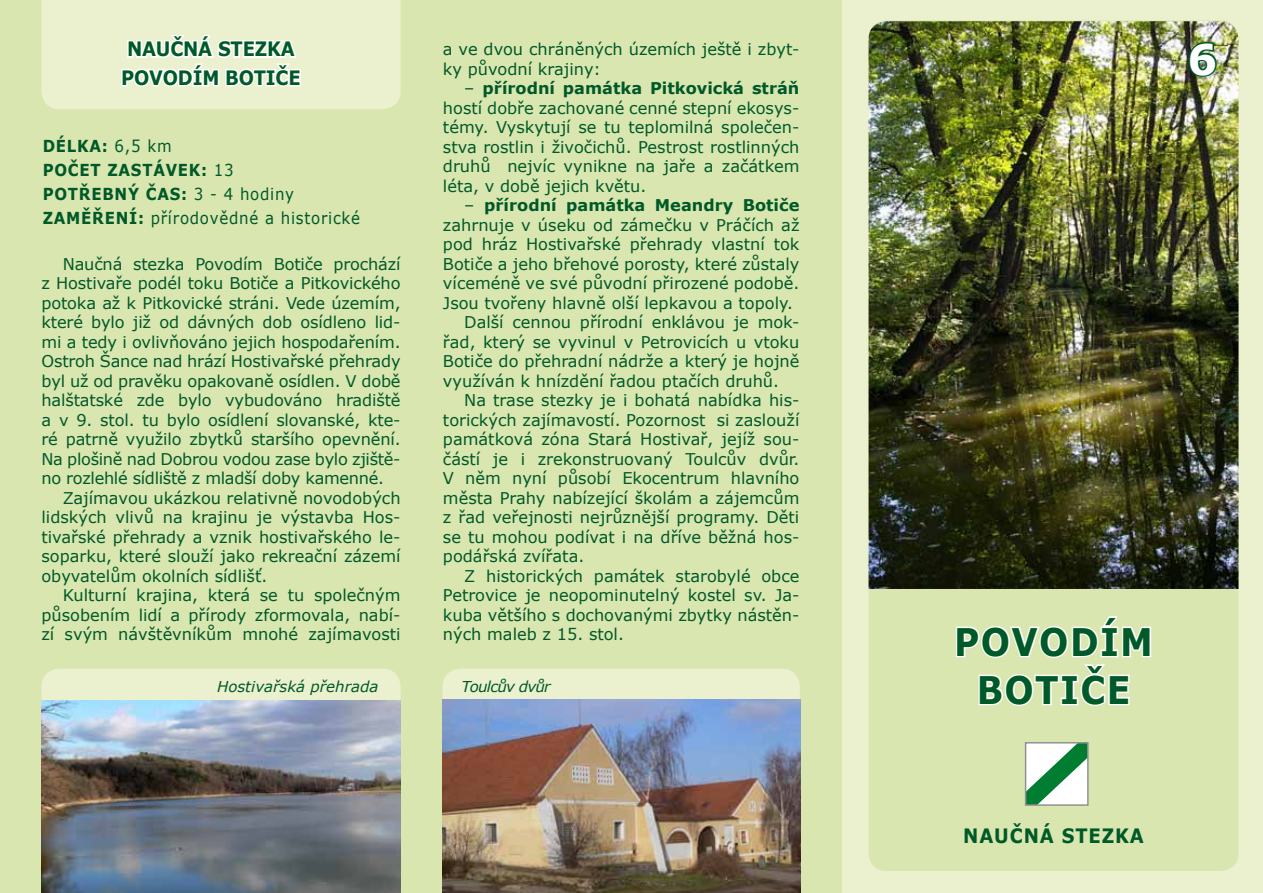
<style>
.page{position:relative;width:1263px;height:893px;background:#dae6b0}
.page>*{position:absolute;margin:0;border:0;box-sizing:border-box;transform-origin:0 0}
.t1{font:700 42px "Verdana";color:#fff}
.t2{font:700 37.95px/48px "Verdana";letter-spacing:.04em;color:#005928;text-align:center;scale:.91 1}
.t3{font:700 19.8px/28.5px "Verdana";letter-spacing:-.01em;color:#005928;text-align:center;scale:.91 1}
.t4{font:700 19.8px "Verdana";letter-spacing:.05em;color:#005928;scale:.91 1}
.t5{font:700 16.5px/24px "Verdana";letter-spacing:.05em;color:#005928;scale:.91 1}
.t6{font:16.2px/19.5px "Verdana";color:#005928;text-align:justify}
.t7{font:700 16.2px "Verdana";color:#005928}
.t8{font:italic 15px "Verdana";color:#005928}
.t9{font:italic 15px "Verdana";letter-spacing:-.05em;color:#005928}
.s1{font-weight:400}
.s2{font-weight:700}
</style>
<div class="page">
<div style="left:842px;top:0;width:421px;height:893px;background:#ebf1cf"></div>
<div style="left:868px;top:21px;width:370px;height:850px;background:#dae6b0;border-radius:18px"></div>
<img style="left:868px;top:21px;width:370px;height:568px">
<svg style="left:1028px;top:745px;width:58px;height:58px;background:#9ecdb0"></svg>
<div style="left:1025px;top:742px;width:64px;height:64px;border:2px solid #8f9193"></div>
<svg style="left:956px;top:616px;width:196px;height:90px"></svg>
<svg style="left:1187px;top:40px;width:32px;height:39px"></svg>
<div style="left:443px;top:669px;width:357px;height:31px;background:#ebf1cf"></div>
<img style="left:443px;top:700px;width:358px;height:193px">
<svg style="left:41px;top:0;width:360px;height:109px;background:#edf2d4"></svg>
<div style="left:41px;top:669px;width:360px;height:32px;background:#ebf1cf"></div>
<img style="left:41px;top:701px;width:360px;height:192px">
<p class="t3" style="left:121px;top:34px;width:199px">NAUČNÁ STEZKA<br>POVODÍM BOTIČE</p>
<p class="t5" style="left:43px;top:133px;width:350px">DÉLKA: <span class="s1">6,5 km<br></span>POČET ZASTÁVEK: <span class="s1">13<br></span>POTŘEBNÝ ČAS: <span class="s1">3 - 4 hodiny<br></span>ZAM ĚŘENÍ: <span class="s1">přírodovědné a historické</span></p>
<p class="t6" style="left:41px;top:254px;width:361px;text-indent:21px">Naučná stezka Povodím Botiče prochází z Hostivaře podél toku Botiče a Pitkovického potoka až k Pitkovické stráni. Vede územím, které bylo již od dávných dob osídleno lid&shy;mi a tedy i ovlivňováno jejich hospodařením.<br>Ostroh Šance nad hrází Hostivařské přehrady byl už od pravěku opakovaně osídlen. V době halštatské zde bylo vybudováno hradiště a v 9. stol. tu bylo osídlení slovanské, kte&shy;ré patrně využilo zbytků staršího opevnění.<br>Na plošině nad Dobrou vodou zase bylo zjiště&shy;no rozlehlé sídliště z mladší doby kamenné.</p>
<p class="t6" style="left:41px;top:488px;width:361px;text-indent:21px">Zajímavou ukázkou relativně novodobých lidských vlivů na krajinu je výstavba Hos&shy;tivařské přehrady a vznik hostivařského le&shy;soparku, které slouží jako rekreační zázemí obyvatelům okolních sídlišť.</p>
<p class="t6" style="left:41px;top:585px;width:361px;text-indent:21px">Kulturní krajina, která se tu společným působením lidí a přírody zformovala, nabí&shy;zí svým návštěvníkům mnohé zajímavosti</p>
<p class="t8" style="left:217px;top:676px;width:163px">Hostivařská přehrada</p>
<p class="t6" style="left:443px;top:39px;width:358px">a ve dvou chráněných územích ještě i zbyt&shy;ky původní krajiny:</p>
<p class="t6" style="left:443px;top:78px;width:358px;text-indent:21px">– <span class="s2">PŘÍRODNÍ PAMÁTKA PITKOVICKÁ STRÁŇ </span>hostí dobře zachované cenné stepní ekosys&shy;témy. Vyskytují se tu teplomilná společen&shy;stva rostlin i živočichů. Pestrost rostlinných druhů nejvíc vynikne na jaře a začátkem léta, v době jejich květu.</p>
<p class="t7" style="left:464px;top:194px;width:337px"><span class="s1">–</span> PŘÍRODNÍ PAMÁTKA MEANDRY BOTIČE</p>
<p class="t6" style="left:443px;top:215px;width:358px">zahrnuje v úseku od zámečku v Práčích až</p>
<p class="t6" style="left:443px;top:234px;width:358px">pod hráz Hostivařské přehrady vlastní tok</p>
<p class="t6" style="left:443px;top:254px;width:358px">Botiče a jeho břehové porosty, které zůstaly</p>
<p class="t6" style="left:443px;top:273px;width:358px">víceméně ve své původní přirozené podobě.</p>
<p class="t6" style="left:443px;top:293px;width:352px">Jsou tvořeny hlavně olší lepkavou a topoly.</p>
<p class="t6" style="left:464px;top:312px;width:337px">Další cennou přírodní enklávou je mok-</p>
<p class="t6" style="left:443px;top:332px;width:358px">řad, který se vyvinul v Petrovicích u vtoku</p>
<p class="t6" style="left:443px;top:351px;width:358px">Botiče do přehradní nádrže a který je hojně</p>
<p class="t6" style="left:443px;top:371px;width:338px">využíván k hnízdění řadou ptačích druhů.</p>
<p class="t6" style="left:464px;top:390px;width:337px">Na trase stezky je i bohatá nabídka his-</p>
<p class="t6" style="left:443px;top:410px;width:358px">torických zajímavostí. Pozornost si zaslouží</p>
<p class="t6" style="left:443px;top:429px;width:358px">památková zóna Stará Hostivař, jejíž sou-</p>
<p class="t6" style="left:443px;top:449px;width:358px">částí je i zrekonstruovaný Toulcův dvůr.</p>
<p class="t6" style="left:443px;top:468px;width:358px">V něm nyní působí Ekocentrum hlavního</p>
<p class="t6" style="left:443px;top:488px;width:358px">města Prahy nabízející školám a zájemcům</p>
<p class="t6" style="left:443px;top:507px;width:358px">z řad veřejnosti nejrůznější programy. Děti</p>
<p class="t6" style="left:443px;top:527px;width:358px">se tu mohou podívat i na dříve běžná hos-</p>
<p class="t6" style="left:443px;top:546px;width:143px">podářská zvířata.</p>
<p class="t6" style="left:464px;top:566px;width:337px">Z historických památek starobylé obce</p>
<p class="t6" style="left:443px;top:585px;width:358px">Petrovice je neopominutelný kostel sv. Ja-</p>
<p class="t6" style="left:443px;top:605px;width:358px">kuba většího s dochovanými zbytky nástěn-</p>
<p class="t6" style="left:443px;top:624px;width:182px">ných maleb z 15. stol.</p>
<p class="t9" style="left:461px;top:676px;width:91px">Toulcův dvůr</p>
<h1 class="t1" style="left:1187px;top:30px;width:31px">6</h1>
<h2 class="t2" style="left:954px;top:617px;width:220px">POVODÍM<br>BOTIČE</h2>
<p class="t4" style="left:963px;top:822px;width:200px">NAUČNÁ STEZKA</p>
</div>
